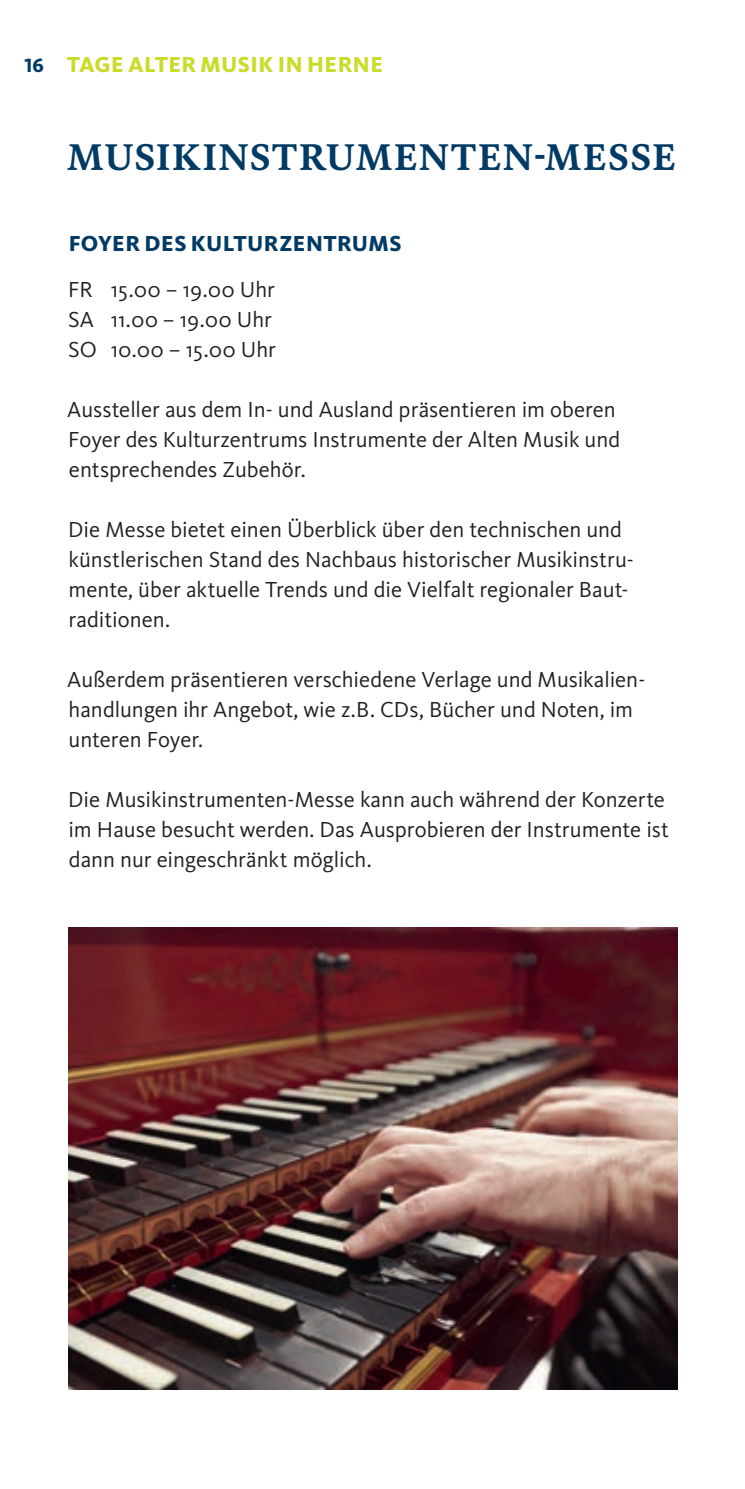
<style>
.page{position:relative;width:745px;height:1489px;background:#fff}
.page>*{position:absolute;margin:0;border:0;box-sizing:border-box;transform-origin:0 0}
.t1{font:700 37.5px "WDR Serif";letter-spacing:.035em;color:#003a65}
.t2{font:22.5px/30px "WDR Sans";color:#231f20}
.t3{font:800 22.5px "WDR Sans";letter-spacing:.02em;color:#cadb2a}
.t4{font:800 22.5px "WDR Sans";letter-spacing:.02em;color:#003a65}
.s1{font-size:20px;color:#003a65}
</style>
<div class="page">
<img style="left:68px;top:927px;width:609px;height:462px">
<p class="t3" style="left:24px;top:51px;width:360px"><span class="s1">16</span> TAGE ALTER MUSIK IN HERNE</p>
<h1 class="t1" style="left:67px;top:134px;width:609px">MUSIKINSTRUMENTEN-MESSE</h1>
<p class="t4" style="left:69px;top:230px;width:334px">FOYER DES KULTURZENTRUMS</p>
<p class="t2" style="left:68px;top:274px;width:209px">FR 15.00 – 19.00 Uhr<br>SA 11.00 – 19.00 Uhr<br>SO 10.00 – 15.00 Uhr</p>
<p class="t2" style="left:67px;top:394px;width:554px">Aussteller aus dem In- und Ausland präsentieren im oberen<br>Foyer des Kulturzentrums Instrumente der Alten Musik und entsprechendes Zubehör.</p>
<p class="t2" style="left:68px;top:514px;width:567px">Die Messe bietet einen Überblick über den technischen und künstlerischen Stand des Nachbaus historischer Musikinstru&shy;mente, über aktuelle Trends und die Vielfalt regionaler Baut&shy;raditionen.</p>
<p class="t2" style="left:67px;top:664px;width:579px">Außerdem präsentieren verschiedene Verlage und Musikalien&shy;handlungen ihr Angebot, wie z.B. CDs, Bücher und Noten, im unteren Foyer.</p>
<p class="t2" style="left:68px;top:784px;width:602px">Die Musikinstrumenten-Messe kann auch während der Konzerte im Hause besucht werden. Das Ausprobieren der Instrumente ist dann nur eingeschränkt möglich.</p>
</div>
